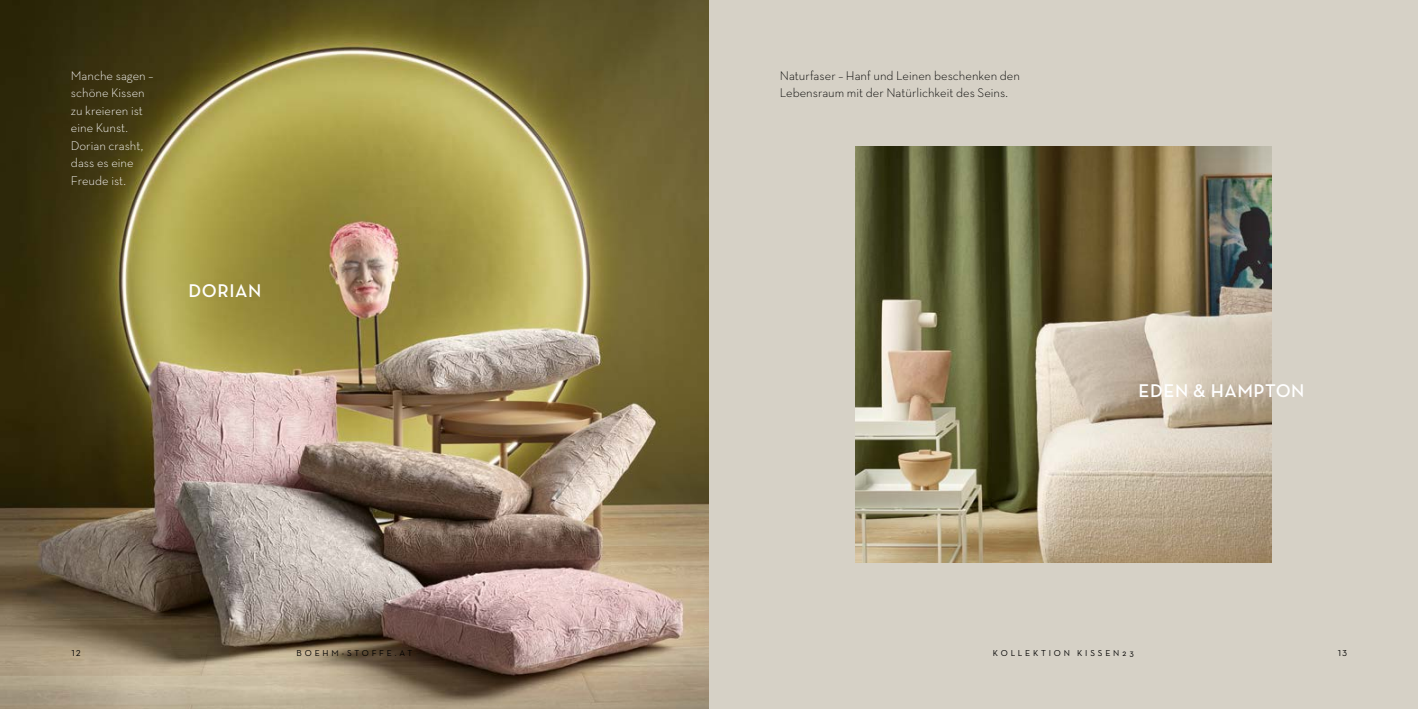
<style>
.page{position:relative;width:1418px;height:709px;background:#fff}
.page>*{position:absolute;margin:0;border:0;box-sizing:border-box;transform-origin:0 0}
.t1{font:600 18.75px "Neutra Text TF";letter-spacing:.03em;color:#fff}
.t2{font:300 12.75px/17.5px "Neutra Text TF";letter-spacing:.005em;color:#fff}
.t3{font:300 12.75px/17.5px "Neutra Text TF";letter-spacing:.005em;color:#000}
.t4{font:8.75px "Neutra Text TF";letter-spacing:.315em;color:#000}
.t5{font:8.75px "Neutra Text TF Book Alt";color:#000}
</style>
<div class="page">
<div style="left:709px;top:0;width:708px;height:709px;background:#d6d1c6"></div>
<img style="left:855px;top:146px;width:416px;height:417px">
<img style="left:0;top:0;width:709px;height:709px">
<p class="t2" style="left:71px;top:66px;width:84px">Manche sagen – schöne Kissen zu kreieren ist eine Kunst.<br>Dorian crasht, dass es eine<br>Freude ist.</p>
<h1 class="t1" style="left:189px;top:279px;width:74px">DORIAN</h1>
<p class="t3" style="left:780px;top:66px;width:242px">Naturfaser – Hanf und Leinen beschenken den<br>Lebensraum mit der Natürlichkeit des Seins.</p>
<h1 class="t1" style="left:1138px;top:378px;width:167px">EDEN &amp; HAMPTON</h1>
<p class="t5" style="left:71px;top:647px;width:11px">12</p>
<p class="t4" style="left:297px;top:647px;width:117px">BOEHM-STOFFE.AT</p>
<p class="t4" style="left:993px;top:647px;width:142px">KOLLEKTION KISSEN23</p>
<p class="t5" style="left:1336px;top:647px;width:12px">13</p>
</div>
